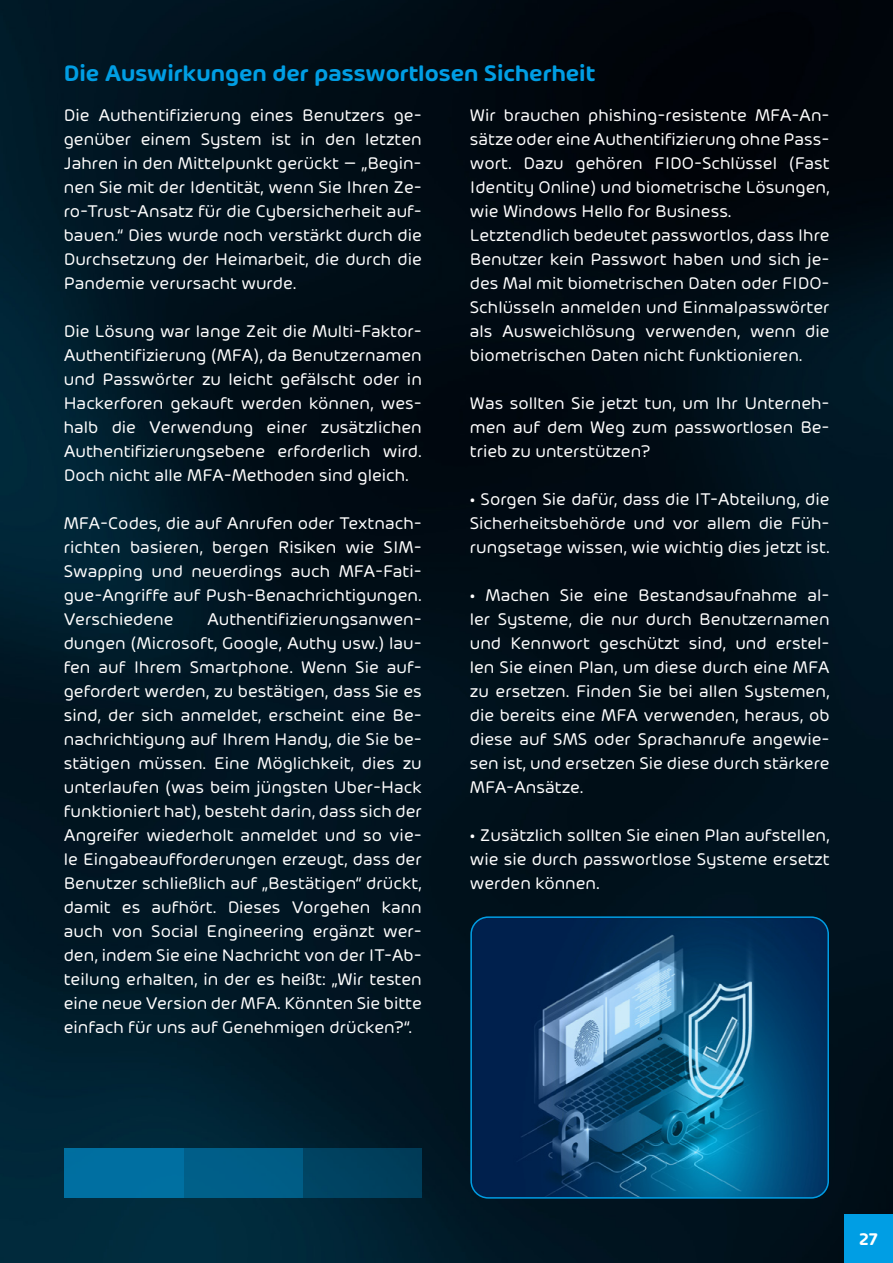
<style>
.page{position:relative;width:893px;height:1263px;background:#fff}
.page>*{position:absolute;margin:0;border:0;box-sizing:border-box;transform-origin:0 0}
.t1{font:600 24px "Hornet";color:#009ee4}
.t2{font:18px/24px "Hornet";color:#fff;text-align:justify}
.t3{font:600 18px "Hornet";color:#fff}
</style>
<div class="page">
<img style="left:0;top:0;width:893px;height:1263px">
<div style="left:844px;top:1214px;width:49px;height:49px;background:#009ee4"></div>
<svg style="left:471px;top:917px;width:357px;height:281px"></svg>
<div style="left:470px;top:916px;width:359px;height:282px;border:2px solid #009ee4;border-radius:17px"></div>
<div style="left:64px;top:1149px;width:358px;height:49px;background:#00415f"></div>
<div style="left:64px;top:1149px;width:238px;height:49px;background:linear-gradient(to right,#0074a8,#005a81)"></div>
<h1 class="t1" style="left:64px;top:60px;width:533px">Die Auswirkungen der passwortlosen Sicherheit</h1>
<p class="t2" style="left:64px;top:104px;width:360px">Die Authentifizierung eines Benutzers ge&shy;genüber einem System ist in den letzten Jahren in den Mittelpunkt gerückt – „Begin&shy;nen Sie mit der Identität, wenn Sie Ihren Ze&shy;ro-Trust-Ansatz für die Cybersicherheit auf&shy;bauen.“ Dies wurde noch verstärkt durch die Durchsetzung der Heimarbeit, die durch die Pandemie verursacht wurde.</p>
<p class="t2" style="left:64px;top:320px;width:360px">Die Lösung war lange Zeit die Multi-Faktor-Authentifizierung (MFA), da Benutzernamen und Passwörter zu leicht gefälscht oder in Hackerforen gekauft werden können, wes&shy;halb die Verwendung einer zusätzlichen Authentifizierungsebene erforderlich wird.<br>Doch nicht alle MFA-Methoden sind gleich.</p>
<p class="t2" style="left:64px;top:512px;width:360px">MFA-Codes, die auf Anrufen oder Textnach&shy;richten basieren, bergen Risiken wie SIM-Swapping und neuerdings auch MFA-Fati&shy;gue-Angriffe auf Push-Benachrichtigungen.<br>Verschiedene</p>
<p class="t2" style="left:470px;top:103px;width:361px;text-align:left">Wir brauchen phishing-resistente MFA-An&shy;sätze oder eine Authentifizierung ohne Pass&shy;wort. Dazu gehören FIDO-Schlüssel (Fast Identity Online) und biometrische Lösungen, wie Windows Hello for Business.<br>Letztendlich bedeutet passwortlos, dass Ihre Benutzer kein Passwort haben und sich je&shy;des Mal mit biometrischen Daten oder FIDO-Schlüsseln anmelden und Einmalpasswörter als Ausweichlösung verwenden, wenn die biometrischen Daten nicht funktionieren.</p>
<p class="t2" style="left:470px;top:391px;width:361px">Was sollten Sie jetzt tun, um Ihr Unterneh&shy;men auf dem Weg zum passwortlosen Be&shy;trieb zu unterstützen?</p>
<p class="t2" style="left:470px;top:487px;width:361px">• Sorgen Sie dafür, dass die IT-Abteilung, die Sicherheitsbehörde und vor allem die Füh&shy;rungsetage wissen, wie wichtig dies jetzt ist.</p>
<p class="t2" style="left:470px;top:583px;width:361px">• Machen Sie eine Bestandsaufnahme al&shy;ler Systeme, die nur durch Benutzernamen und Kennwort geschützt sind, und erstel&shy;len Sie einen Plan, um diese durch eine MFA zu ersetzen. Finden Sie bei allen Systemen, die bereits eine MFA verwenden, heraus, ob diese auf SMS oder Sprachanrufe angewie&shy;sen ist, und ersetzen Sie diese durch stärkere MFA-Ansätze.</p>
<p class="t2" style="left:470px;top:823px;width:361px">• Zusätzlich sollten Sie einen Plan aufstellen, wie sie durch passwortlose Systeme ersetzt werden können.</p>
<p class="t2" style="left:64px;top:608px;width:360px;text-indent:143px">Authentifizierungsanwen&shy;dungen (Microsoft, Google, Authy usw.) lau&shy;fen auf Ihrem Smartphone. Wenn Sie auf&shy;gefordert werden, zu bestätigen, dass Sie es sind, der sich anmeldet, erscheint eine Be&shy;nachrichtigung auf Ihrem Handy, die Sie be&shy;stätigen müssen. Eine Möglichkeit, dies zu unterlaufen (was beim jüngsten Uber-Hack funktioniert hat), besteht darin, dass sich der Angreifer wiederholt anmeldet und so vie&shy;le Eingabeaufforderungen erzeugt, dass der Benutzer schließlich auf „Bestätigen“ drückt, damit es aufhört. Dieses Vorgehen kann auch von Social Engineering ergänzt wer&shy;den, indem Sie eine Nachricht von der IT-Ab&shy;teilung erhalten, in der es heißt: „Wir testen eine neue Version der MFA. Könnten Sie bitte einfach für uns auf Genehmigen drücken?“.</p>
<p class="t3" style="left:859px;top:1229px;width:20px">27</p>
</div>
